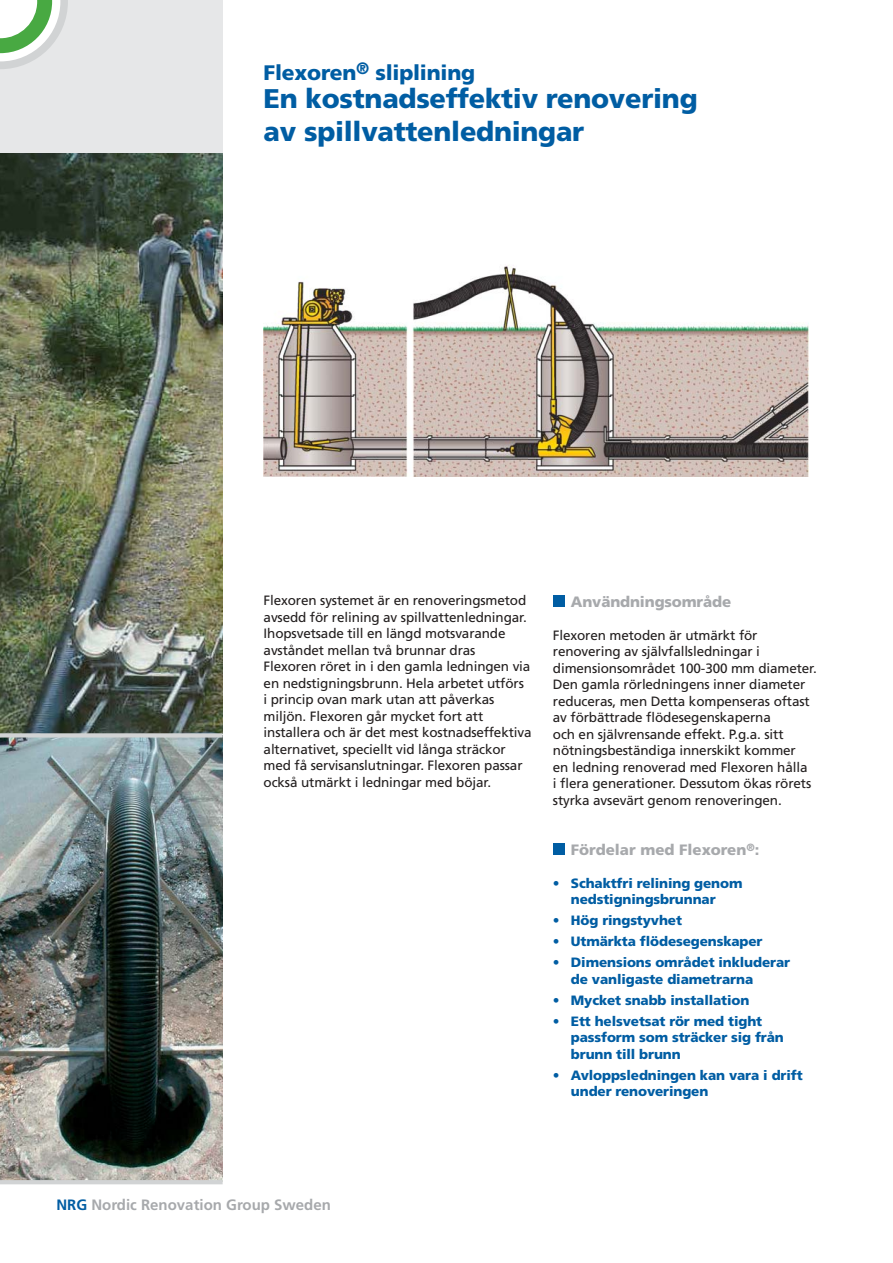
<style>
.page{position:relative;width:893px;height:1263px;background:#fff}
.page>*{position:absolute;margin:0;border:0;box-sizing:border-box;transform-origin:0 0}
.t1{font:900 27px/32.7px "Frutiger LT Std";letter-spacing:-.01em;color:#005da3}
.t2{font:900 21px "Frutiger LT Std";letter-spacing:-.01em;color:#005da3}
.t3{font:900 15px "Frutiger LT Std";letter-spacing:-.01em;color:#a7a9ac}
.t4{font:700 15px "Frutiger LT Std";color:#a7a9ac}
.t5{font:13.5px/16.5px "Frutiger LT Std";letter-spacing:-.01em;color:#231f1f}
.t6{font:900 13.5px/16.5px "Frutiger LT Std";letter-spacing:-.01em;color:#005da3}
.s1{color:#005da3}
</style>
<div class="page">
<img style="left:0;top:153px;width:223px;height:580px">
<img style="left:0;top:738px;width:223px;height:442px">
<div style="left:0;top:0;width:223px;height:153px;background:#e6e7e8"></div>
<svg style="left:0;top:0;width:68px;height:69px"></svg>
<div style="left:553px;top:595px;width:11px;height:12px;background:#005da3"></div>
<div style="left:0;top:733px;width:223px;height:5px;background:#d1d3d4"></div>
<div style="left:553px;top:843px;width:11px;height:12px;background:#005da3"></div>
<img style="left:263px;top:265px;width:545px;height:212px">
<hr style="left:0;top:1180px;width:223px;height:4px;background:#d1d3d4">
<h2 class="t2" style="left:263px;top:62px;width:213px">Flexoren<sup>®</sup> sliplining</h2>
<h1 class="t1" style="left:263px;top:84px;width:435px">En kostnadseffektiv renovering av spillvattenledningar</h1>
<p class="t5" style="left:263px;top:593px;width:269px">Flexoren systemet är en renoveringsmetod avsedd för relining av spillvattenledningar.<br>Ihopsvetsade till en längd motsvarande avståndet mellan två brunnar dras Flexoren röret in i den gamla ledningen via en nedstigningsbrunn. Hela arbetet utförs<br>i princip ovan mark utan att påverkas miljön. Flexoren går mycket fort att installera och är det mest kostnadseffektiva alternativet, speciellt vid långa sträckor med få servisanslutningar. Flexoren passar också utmärkt i ledningar med böjar.</p>
<p class="t3" style="left:571px;top:594px;width:162px">Användningsområde</p>
<p class="t5" style="left:553px;top:627px;width:265px">Flexoren metoden är utmärkt för renovering av självfallsledningar i dimensionsområdet 100-300 mm diameter.<br>Den gamla rörledningens inner diameter reduceras, men Detta kompenseras oftast av förbättrade flödesegenskaperna<br>och en självrensande effekt. P.g.a. sitt nötningsbeständiga innerskikt kommer<br>en ledning renoverad med Flexoren hålla<br>i flera generationer. Dessutom ökas rörets styrka avsevärt genom renoveringen.</p>
<p class="t3" style="left:571px;top:842px;width:190px">Fördelar med Flexoren<sup>®</sup>:</p>
<p class="t6" style="left:571px;top:875px;width:173px;text-indent:-18px">• Schaktfri relining genom nedstigningsbrunnar</p>
<p class="t6" style="left:553px;top:913px;width:131px">• Hög ringstyvhet</p>
<p class="t6" style="left:553px;top:934px;width:211px">• Utmärkta flödesegenskaper</p>
<p class="t6" style="left:571px;top:955px;width:221px;text-indent:-18px">• Dimensions området inkluderar de vanligaste diametrarna</p>
<p class="t6" style="left:553px;top:992px;width:198px">• Mycket snabb installation</p>
<p class="t6" style="left:571px;top:1013px;width:214px;text-indent:-18px">• Ett helsvetsat rör med tight passform som sträcker sig från brunn till brunn</p>
<p class="t6" style="left:571px;top:1067px;width:233px;text-indent:-18px">• Avloppsledningen kan vara i drift under renoveringen</p>
<p class="t4" style="left:56px;top:1198px;width:276px"><span class="s1">NRG</span> Nordic Renovation Group Sweden</p>
</div>
